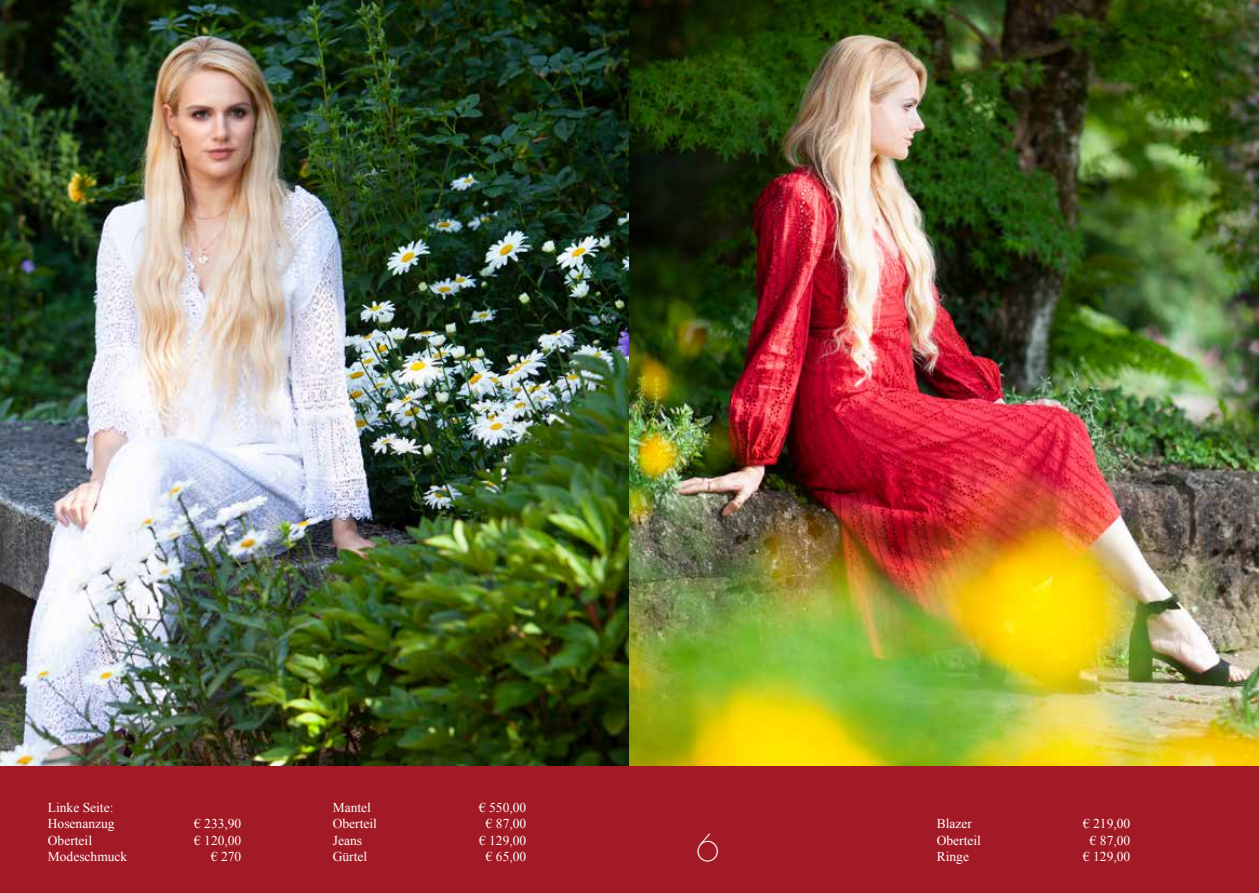
<style>
.page{position:relative;width:1259px;height:893px;background:#fff}
.page>*{position:absolute;margin:0;border:0;box-sizing:border-box;transform-origin:0 0}
.t1{font:italic 90px "Bodoni Svty Two OSITCTT";color:#fff}
.t2{font:36px "Poiret One";color:#fff}
.t3{font:13.5px/16.2px "Times New Roman";color:#fff}
</style>
<div class="page">
<img style="left:0;top:0;width:629px;height:766px">
<img style="left:629px;top:0;width:630px;height:766px">
<div style="left:0;top:766px;width:1259px;height:127px;background:#a21a25"></div>
<p class="t3" style="left:48px;top:799px;width:68px">Linke Seite:<br>Hosenanzug</p>
<p class="t3" style="left:194px;top:816px;width:49px">€ 233,90</p>
<p class="t3" style="left:48px;top:832px;width:46px">Oberteil</p>
<p class="t3" style="left:194px;top:832px;width:49px">€ 120,00</p>
<p class="t3" style="left:48px;top:848px;width:81px">Modeschmuck</p>
<p class="t3" style="left:211px;top:848px;width:32px">€ 270</p>
<h1 class="t1" style="left:325px;top:754px;width:47px">F</h1>
<p class="t3" style="left:333px;top:799px;width:40px">Mantel</p>
<p class="t3" style="left:479px;top:799px;width:49px">€ 550,00</p>
<p class="t3" style="left:333px;top:816px;width:46px">Oberteil</p>
<p class="t3" style="left:486px;top:816px;width:42px">€ 87,00</p>
<p class="t3" style="left:333px;top:832px;width:31px">Jeans</p>
<p class="t3" style="left:479px;top:832px;width:49px">€ 129,00</p>
<p class="t3" style="left:333px;top:848px;width:36px">Gürtel</p>
<p class="t3" style="left:486px;top:848px;width:42px">€ 65,00</p>
<h2 class="t2" style="left:696px;top:821px;width:24px">6</h2>
<p class="t3" style="left:936px;top:816px;width:37px">Blazer</p>
<p class="t3" style="left:1083px;top:816px;width:49px">€ 219,00</p>
<p class="t3" style="left:936px;top:832px;width:46px">Oberteil</p>
<p class="t3" style="left:1089px;top:832px;width:42px">€ 87,00</p>
<p class="t3" style="left:936px;top:848px;width:34px">Ringe</p>
<p class="t3" style="left:1083px;top:848px;width:49px">€ 129,00</p>
</div>
